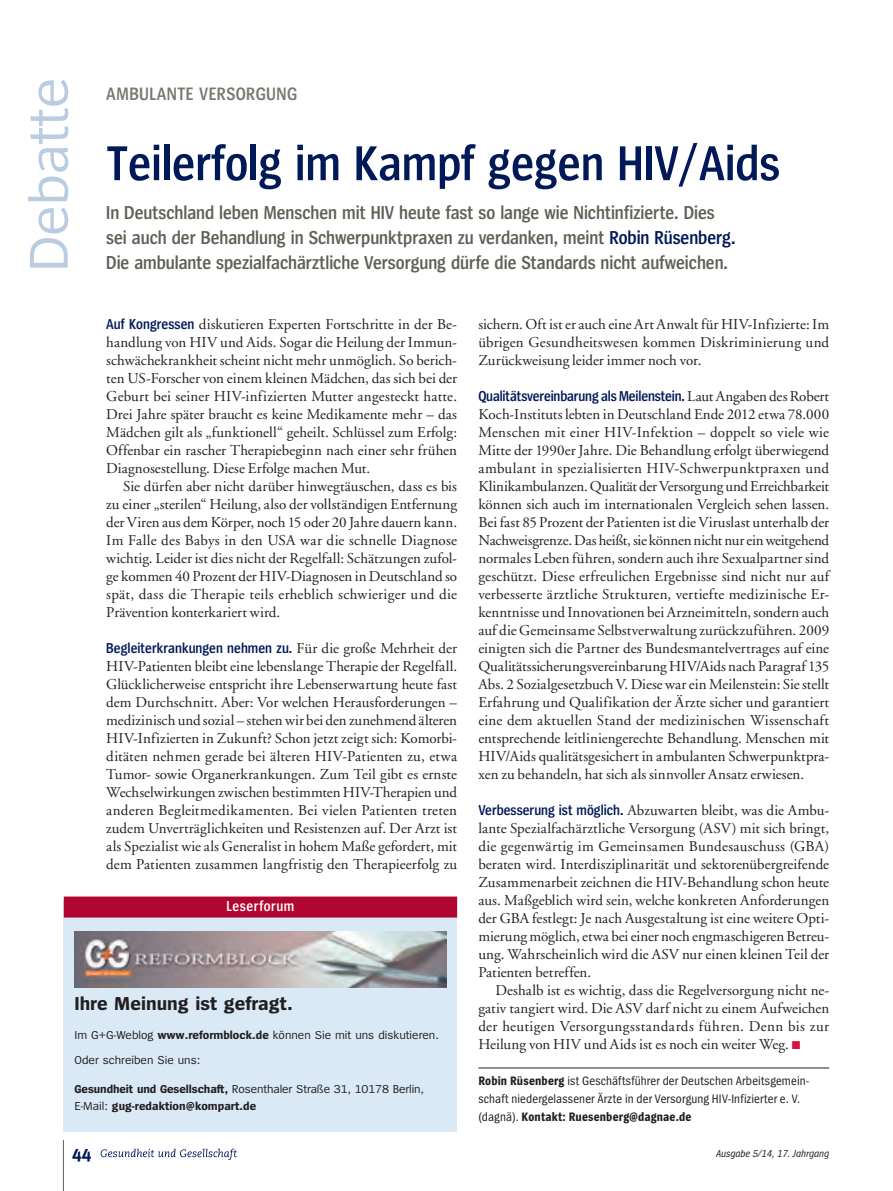
<style>
.page{position:relative;width:893px;height:1191px;background:#fff}
.page>*{position:absolute;margin:0;border:0;box-sizing:border-box;transform-origin:0 0}
.t1{font:57px "Spiegel";color:#baccdf}
.Deb-Head{font:600 51px "Spiegel Cd";color:#011958}
.Vorspann{font:600 19.5px/24.8px "Spiegel Cd";letter-spacing:-.005em;color:#606155}
.t2{font:700 19.5px "Spiegel";color:#231f20}
.Deb-Dachzeile{font:600 18.75px "Spiegel Cd";letter-spacing:.025em;color:#78786e}
.Deb-Fließ_oE{font:15px/18px "GG Garamond";letter-spacing:.005em;color:#231f20;text-align:justify}
.Deb-Fließ_mE{font:15px/18px "GG Garamond";letter-spacing:.01em;color:#231f20;text-align:justify}
.t3{font:600 15px "Spiegel Cd";letter-spacing:.035em;color:#fff}
.allg-Autorenzeile{font:12.75px/18px "Spiegel Cd";letter-spacing:.01em;color:#231f20}
.t4{font:700 12px/16.5px "Spiegel";color:#231f20}
.t5{font:12px "Spiegel";color:#231f20}
.t6{font:italic 10.5px "Spiegel Cd";color:#231f20}
.s1{color:#011958}
.s2{font-family:"Spiegel Cd";font-weight:600;color:#011958}
.s3{font-weight:700}
.s4{font-weight:400}
.s5{color:#d7123e}
</style>
<div class="page">
<hr style="left:63px;top:1140px;width:1px;height:51px;background:#606155">
<svg style="left:101px;top:1148px;width:136px;height:11px"></svg>
<hr style="left:478px;top:1067px;width:351px;height:1px;background:#231f20">
<div style="left:64px;top:899px;width:393px;height:232px;background:#dae9f6"></div>
<div style="left:64px;top:896px;width:393px;height:21px;background:#b00630"></div>
<img style="left:74px;top:931px;width:373px;height:56px">
<p class="t1" style="left:20px;top:272px;width:196px;rotate:-90deg">Debatte</p>
<p class="Deb-Dachzeile" style="left:106px;top:84px;width:192px">AMBULANTE VERSORGUNG</p>
<p class="Deb-Head" style="left:106px;top:138px;width:675px">Teilerfolg im Kampf gegen HIV/Aids</p>
<p class="Vorspann" style="left:106px;top:201px;width:631px">In Deutschland leben Menschen mit HIV heute fast so lange wie Nichtinfizierte. Dies sei auch der Behandlung in Schwerpunktpraxen zu verdanken, meint <span class="s1">Robin Rüsenberg.<br></span>Die ambulante spezialfachärztliche Versorgung dürfe die Standards nicht aufweichen.</p>
<p class="Deb-Fließ_oE" style="left:106px;top:315px;width:352px"><span class="s2">Auf Kongressen</span> diskutieren Experten Fortschritte in der Be&shy;handlung von HIV und Aids. Sogar die Heilung der Immun&shy;schwächekrankheit scheint nicht mehr unmöglich. So berich&shy;ten US-Forscher von einem kleinen Mädchen, das sich bei der Geburt bei seiner HIV-infizierten Mutter angesteckt hatte.<br>Drei Jahre später braucht es keine Medikamente mehr – das Mädchen gilt als „funktionell“ geheilt. Schlüssel zum Erfolg:<br>Offenbar ein rascher Therapiebeginn nach einer sehr frühen Diagnosestellung. Diese Erfolge machen Mut.</p>
<p class="Deb-Fließ_mE" style="left:106px;top:477px;width:352px;text-indent:17px">Sie dürfen aber nicht darüber hinwegtäuschen, dass es bis zu einer „sterilen“ Heilung, also der vollständigen Entfernung der Viren aus dem Körper, noch 15 oder 20 Jahre dauern kann.<br>Im Falle des Babys in den USA war die schnelle Diagnose wichtig. Leider ist dies nicht der Regelfall: Schätzungen zufol&shy;ge kommen 40 Prozent der HIV-Diagnosen in Deutschland so spät, dass die Therapie teils erheblich schwieriger und die Prävention konterkariert wird.</p>
<p class="Deb-Fließ_oE" style="left:106px;top:639px;width:352px"><span class="s2">Begleiterkrankungen nehmen zu.</span> Für die große Mehrheit der HIV-Patienten bleibt eine lebenslange Therapie der Regelfall.<br>Glücklicherweise entspricht ihre Lebenserwartung heute fast dem Durchschnitt. Aber: Vor welchen Herausforderungen – medizinisch und sozial – stehen wir bei den zunehmend älteren HIV-Infizierten in Zukunft? Schon jetzt zeigt sich: Komorbi&shy;ditäten nehmen gerade bei älteren HIV-Patienten zu, etwa Tumor- sowie Organerkrankungen. Zum Teil gibt es ernste Wechselwirkungen zwischen bestimmten HIV-Therapien und anderen Begleitmedikamenten. Bei vielen Patienten treten zudem Unverträglichkeiten und Resistenzen auf. Der Arzt ist als Spezialist wie als Generalist in hohem Maße gefordert, mit dem Patienten zusammen langfristig den Therapieerfolg zu</p>
<p class="t3" style="left:227px;top:898px;width:69px">Leserforum</p>
<p class="t2" style="left:74px;top:994px;width:220px">Ihre Meinung ist gefragt.</p>
<p class="t5" style="left:74px;top:1028px;width:366px">Im G+G-Weblog <span class="s3">www.reformblock.de</span> können Sie mit uns diskutieren.</p>
<p class="t5" style="left:74px;top:1054px;width:127px">Oder schreiben Sie uns:</p>
<p class="t4" style="left:74px;top:1081px;width:351px">Gesundheit und Gesellschaft, <span class="s4">Rosenthaler Straße 31, 10178 Berlin,<br>E-Mail:</span> gug-redaktion@kompart.de</p>
<p class="Deb-Fließ_oE" style="left:478px;top:315px;width:352px">sichern. Oft ist er auch eine Art Anwalt für HIV-Infizierte: Im übrigen Gesundheitswesen kommen Diskriminierung und Zurückweisung leider immer noch vor.</p>
<p class="Deb-Fließ_oE" style="left:478px;top:387px;width:352px"><span class="s2">Qualitätsvereinbarung als Meilenstein.</span> Laut Angaben des Robert Koch-Instituts lebten in Deutschland Ende 2012 etwa 78.000<br>Menschen mit einer HIV-Infektion – doppelt so viele wie Mitte der 1990er Jahre. Die Behandlung erfolgt überwiegend ambulant in spezialisierten HIV-Schwerpunktpraxen und Klinikambulanzen. Qualität der Versorgung und Erreichbarkeit können sich auch im internationalen Vergleich sehen lassen.<br>Bei fast 85 Prozent der Patienten ist die Viruslast unterhalb der Nachweisgrenze. Das heißt, sie können nicht nur ein weitgehend normales Leben führen, sondern auch ihre Sexualpartner sind geschützt. Diese erfreulichen Ergebnisse sind nicht nur auf verbesserte ärztliche Strukturen, vertiefte medizinische Er&shy;kenntnisse und Innovationen bei Arzneimitteln, sondern auch auf die Gemeinsame Selbstverwaltung zurückzuführen. 2009 einigten sich die Partner des Bundesmantelvertrages auf eine Qualitätssicherungsvereinbarung HIV/Aids nach Paragraf 135<br>Abs. 2 Sozialgesetzbuch V. Diese war ein Meilenstein: Sie stellt Erfahrung und Qualifikation der Ärzte sicher und garantiert eine dem aktuellen Stand der medizinischen Wissenschaft entsprechende leitliniengerechte Behandlung. Menschen mit HIV/Aids qualitätsgesichert in ambulanten Schwerpunktpra&shy;xen zu behandeln, hat sich als sinnvoller Ansatz erwiesen.</p>
<p class="Deb-Fließ_oE" style="left:478px;top:801px;width:352px"><span class="s2">Verbesserung ist möglich.</span> Abzuwarten bleibt, was die Ambu&shy;lante Spezialfachärztliche Versorgung (ASV) mit sich bringt, die gegenwärtig im Gemeinsamen Bundesauschuss (GBA) beraten wird. Interdisziplinarität und sektorenübergreifende Zusammenarbeit zeichnen die HIV-Behandlung schon heute aus. Maßgeblich wird sein, welche konkreten Anforderungen der GBA festlegt: Je nach Ausgestaltung ist eine weitere Opti&shy;mierung möglich, etwa bei einer noch engmaschigeren Betreu&shy;ung. Wahrscheinlich wird die ASV nur einen kleinen Teil der Patienten betreffen.</p>
<p class="Deb-Fließ_mE" style="left:478px;top:981px;width:352px;text-indent:17px">Deshalb ist es wichtig, dass die Regelversorgung nicht ne&shy;gativ tangiert wird. Die ASV darf nicht zu einem Aufweichen der heutigen Versorgungsstandards führen. Denn bis zur Heilung von HIV und Aids ist es noch ein weiter Weg. <span class="s5">√</span></p>
<p class="allg-Autorenzeile" style="left:478px;top:1072px;width:332px"><span class="s3">Robin Rüsenberg</span> ist Geschäftsführer der Deutschen Arbeitsgemein&shy;schaft niedergelassener Ärzte in der Versorgung HIV-Infizierter e. V. (dagnä). <span class="s3">Kontakt: Ruesenberg@dagnae.de</span></p>
<p class="t6" style="left:716px;top:1148px;width:115px">Ausgabe 5/14, 17. Jahrgang</p>
</div>
